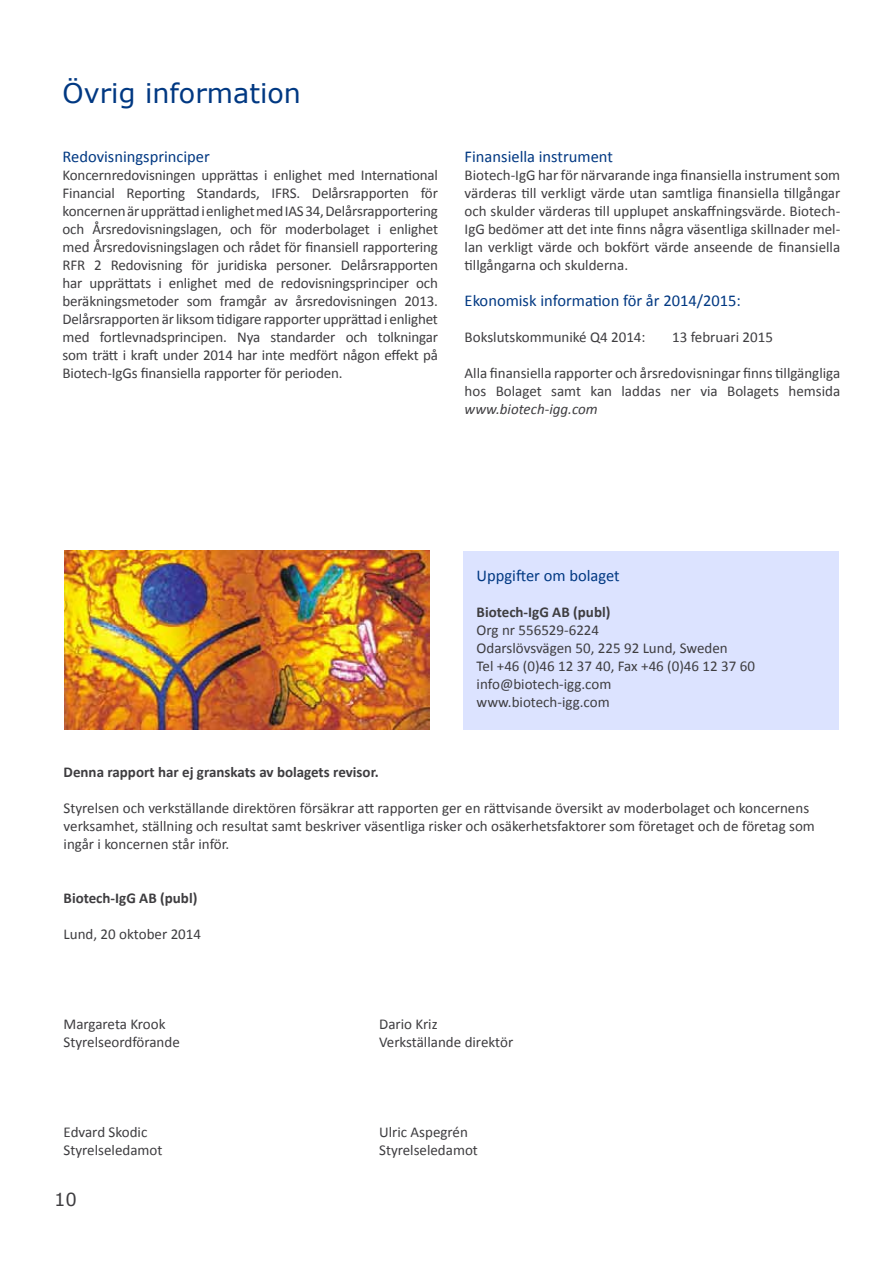
<style>
.page{position:relative;width:893px;height:1263px;background:#fff}
.page>*{position:absolute;margin:0;border:0;box-sizing:border-box;transform-origin:0 0}
.t1{font:27px "Verdana";color:#003882}
.t2{font:18px "Verdana";color:#3e3d40}
.t3{font:16.5px "Calibri";color:#003882}
.t4{font:15px/18px "Calibri";color:#3e3d40}
.t5{font:700 15px "Calibri";color:#3e3d40}
.t6{font:italic 15px "Calibri";color:#3e3d40}
</style>
<div class="page">
<img style="left:65px;top:551px;width:364px;height:178px">
<div style="left:464px;top:551px;width:375px;height:178px;background:#dce3ff"></div>
<h1 class="t1" style="left:63px;top:76px;width:240px">Övrig information</h1>
<p class="t3" style="left:63px;top:146px;width:149px">Redovisningsprinciper</p>
<p class="t4" style="left:63px;top:165px;width:377px;text-align:justify">Koncernredovisningen upprättas i enlighet med International Financial Reporting Standards, IFRS. Delårsrapporten för koncernen är upprättad i enlighet med IAS 34, Delårsrapportering och Årsredovisningslagen, och för moderbolaget i enlighet med Årsredovisningslagen och rådet för finansiell rapportering RFR 2 Redovisning för juridiska personer. Delårsrapporten har upprättats i enlighet med de redovisningsprinciper och beräkningsmetoder som framgår av årsredovisningen 2013.<br>Delårsrapporten är liksom tidigare rapporter upprättad i enlighet med fortlevnadsprincipen. Nya standarder och tolkningar som trätt i kraft under 2014 har inte medfört någon effekt på Biotech-IgGs finansiella rapporter för perioden.</p>
<p class="t3" style="left:465px;top:146px;width:150px">Finansiella instrument</p>
<p class="t4" style="left:465px;top:165px;width:377px;text-align:justify">Biotech-IgG har för närvarande inga finansiella instrument som värderas till verkligt värde utan samtliga finansiella tillgångar och skulder värderas till upplupet anskaffningsvärde. Biotech-IgG bedömer att det inte finns några väsentliga skillnader mel&shy;lan verkligt värde och bokfört värde anseende de finansiella tillgångarna och skulderna.</p>
<p class="t3" style="left:465px;top:290px;width:278px">Ekonomisk information för år 2014/2015:</p>
<p class="t4" style="left:465px;top:327px;width:182px">Bokslutskommuniké Q4 2014:</p>
<p class="t4" style="left:672px;top:327px;width:102px">13 februari 2015</p>
<p class="t4" style="left:465px;top:363px;width:377px">Alla finansiella rapporter och årsredovisningar finns tillgängliga hos Bolaget samt kan laddas ner via Bolagets hemsida</p>
<p class="t6" style="left:465px;top:400px;width:135px">www.biotech-igg.com</p>
<p class="t3" style="left:477px;top:565px;width:145px">Uppgifter om bolaget</p>
<p class="t5" style="left:477px;top:603px;width:135px">Biotech-IgG AB (publ)</p>
<p class="t4" style="left:477px;top:620px;width:280px">Org nr 556529-6224<br>Odarslövsvägen 50, 225 92 Lund, Sweden<br>Tel +46 (0)46 12 37 40, Fax +46 (0)46 12 37 60 info@biotech-igg.com<br>www.biotech-igg.com</p>
<p class="t5" style="left:64px;top:762px;width:317px">Denna rapport har ej granskats av bolagets revisor.</p>
<p class="t4" style="left:64px;top:798px;width:753px">Styrelsen och verkställande direktören försäkrar att rapporten ger en rättvisande översikt av moderbolaget och koncernens verksamhet, ställning och resultat samt beskriver väsentliga risker och osäkerhetsfaktorer som företaget och de företag som ingår i koncernen står inför.</p>
<p class="t5" style="left:64px;top:888px;width:135px">Biotech-IgG AB (publ)</p>
<p class="t4" style="left:64px;top:924px;width:139px">Lund, 20 oktober 2014</p>
<p class="t4" style="left:64px;top:1014px;width:103px">Margareta Krook</p>
<p class="t4" style="left:379px;top:1014px;width:60px">Dario Kriz</p>
<p class="t4" style="left:64px;top:1032px;width:118px">Styrelseordförande</p>
<p class="t4" style="left:379px;top:1032px;width:136px">Verkställande direktör</p>
<p class="t4" style="left:64px;top:1122px;width:85px">Edvard Skodic</p>
<p class="t4" style="left:379px;top:1122px;width:90px">Ulric Aspegrén</p>
<p class="t4" style="left:64px;top:1140px;width:100px">Styrelseledamot</p>
<p class="t4" style="left:379px;top:1140px;width:100px">Styrelseledamot</p>
<p class="t2" style="left:54px;top:1187px;width:24px">10</p>
</div>
